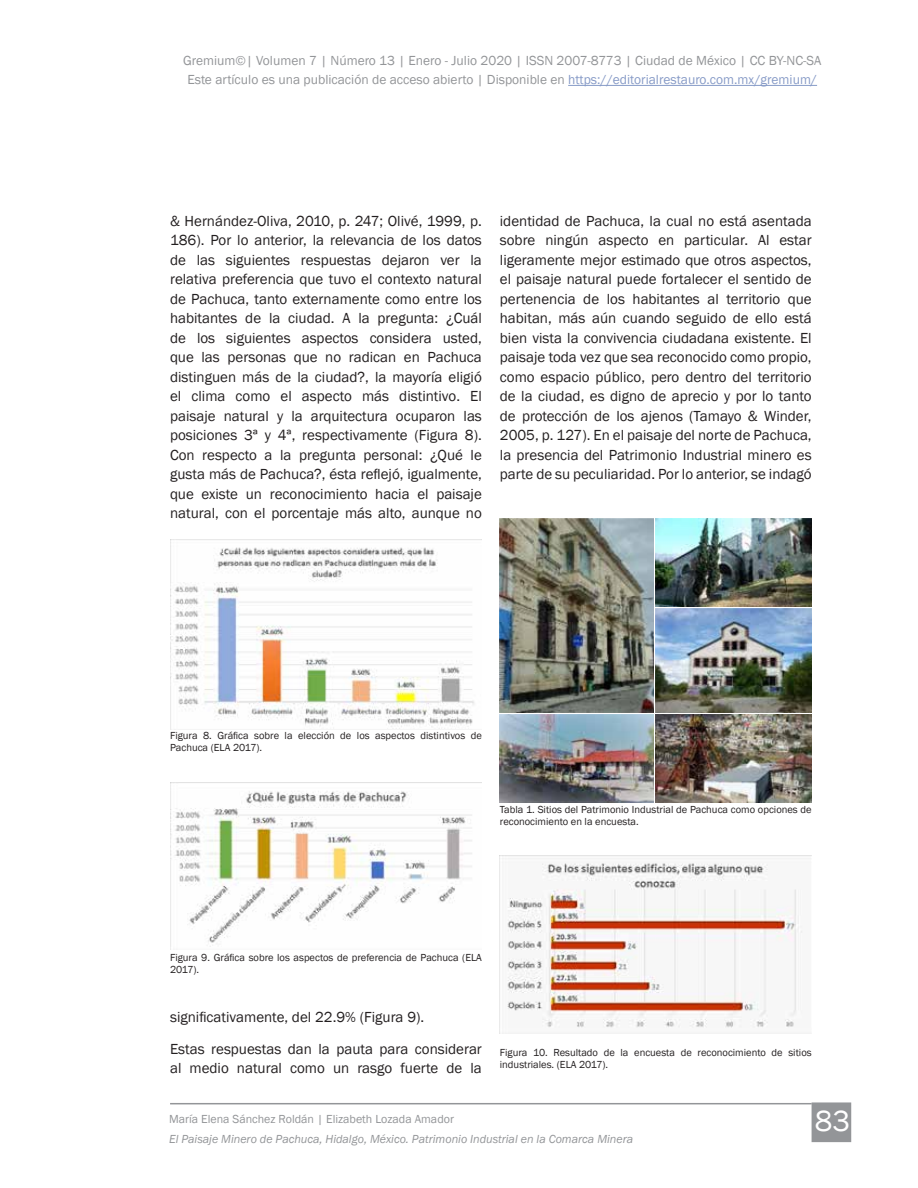
<style>
.page{position:relative;width:918px;height:1188px;background:#fff}
.page>*{position:absolute;margin:0;border:0;box-sizing:border-box;transform-origin:0 0}
.t1{font:30px "Franklin Gothic";color:#fff}
.t2{font:15px/19.5px "Franklin Gothic";color:#231f20;text-align:justify}
.t3{font:13.5px/19.5px "Franklin Gothic";color:#939598;text-align:center}
.t4{font:italic 12px "Franklin Gothic";color:#939598}
.t5{font:12px "Franklin Gothic";color:#939598}
.t6{font:10.5px/12px "Franklin Gothic";color:#231f20}
.s1{color:#879bc7}
</style>
<div class="page">
<div style="left:812px;top:1102px;width:39px;height:40px;background:#939598"></div>
<hr style="left:170px;top:1103px;width:642px;height:1px;background:#939598">
<hr style="left:568px;top:85px;width:249px;height:1px;background:#879bc7">
<img style="left:170px;top:540px;width:304px;height:190px">
<img style="left:170px;top:783px;width:302px;height:167px">
<img style="left:500px;top:518px;width:154px;height:194px">
<img style="left:656px;top:518px;width:156px;height:88px">
<img style="left:656px;top:609px;width:156px;height:103px">
<img style="left:500px;top:715px;width:154px;height:87px">
<img style="left:656px;top:715px;width:156px;height:87px">
<img style="left:500px;top:855px;width:312px;height:179px">
<p class="t3" style="left:183px;top:51px;width:640px">Gremium©| Volumen 7 | Número 13 | Enero - Julio 2020 | ISSN 2007-8773 | Ciudad de México | CC BY-NC-SA<br>Este artículo es una publicación de acceso abierto | Disponible en <span class="s1">https://editorialrestauro.com.mx/gremium/</span></p>
<p class="t2" style="left:170px;top:211px;width:313px">&amp; Hernández-Oliva, 2010, p. 247; Olivé, 1999, p.<br>186). Por lo anterior, la relevancia de los datos de las siguientes respuestas dejaron ver la relativa preferencia que tuvo el contexto natural de Pachuca, tanto externamente como entre los habitantes de la ciudad. A la pregunta: ¿Cuál de los siguientes aspectos considera usted, que las personas que no radican en Pachuca distinguen más de la ciudad?, la mayoría eligió el clima como el aspecto más distintivo. El paisaje natural y la arquitectura ocuparon las posiciones 3ª y 4ª, respectivamente (Figura 8).<br>Con respecto a la pregunta personal: ¿Qué le gusta más de Pachuca?, ésta reflejó, igualmente, que existe un reconocimiento hacia el paisaje natural, con el porcentaje más alto, aunque no</p>
<p class="t2" style="left:500px;top:211px;width:313px">identidad de Pachuca, la cual no está asentada sobre ningún aspecto en particular. Al estar ligeramente mejor estimado que otros aspectos, el paisaje natural puede fortalecer el sentido de pertenencia de los habitantes al territorio que habitan, más aún cuando seguido de ello está bien vista la convivencia ciudadana existente. El paisaje toda vez que sea reconocido como propio, como espacio público, pero dentro del territorio de la ciudad, es digno de aprecio y por lo tanto de protección de los ajenos (Tamayo &amp; Winder, 2005, p. 127). En el paisaje del norte de Pachuca, la presencia del Patrimonio Industrial minero es parte de su peculiaridad. Por lo anterior, se indagó</p>
<p class="t6" style="left:170px;top:730px;width:313px">Figura 8. Gráfica sobre la elección de los aspectos distintivos de<br>Pachuca (ELA 2017).</p>
<p class="t6" style="left:500px;top:804px;width:313px">Tabla 1. Sitios del Patrimonio Industrial de Pachuca como opciones de reconocimiento en la encuesta.</p>
<p class="t6" style="left:170px;top:952px;width:313px">Figura 9. Gráfica sobre los aspectos de preferencia de Pachuca (ELA<br>2017).</p>
<p class="t2" style="left:170px;top:1001px;width:313px;line-height:32.2px">significativamente, del 22.9% (Figura 9).<br>Estas respuestas dan la pauta para considerar</p>
<p class="t2" style="left:170px;top:1059px;width:313px">al medio natural como un rasgo fuerte de la</p>
<p class="t6" style="left:500px;top:1047px;width:313px">Figura 10. Resultado de la encuesta de reconocimiento de sitios industriales. (ELA 2017).</p>
<p class="t5" style="left:169px;top:1112px;width:286px">María Elena Sánchez Roldán | Elizabeth Lozada Amador</p>
<h1 class="t1" style="left:815px;top:1102px;width:37px">83</h1>
<p class="t4" style="left:169px;top:1131px;width:466px">El Paisaje Minero de Pachuca, Hidalgo, México. Patrimonio Industrial en la Comarca Minera</p>
</div>
